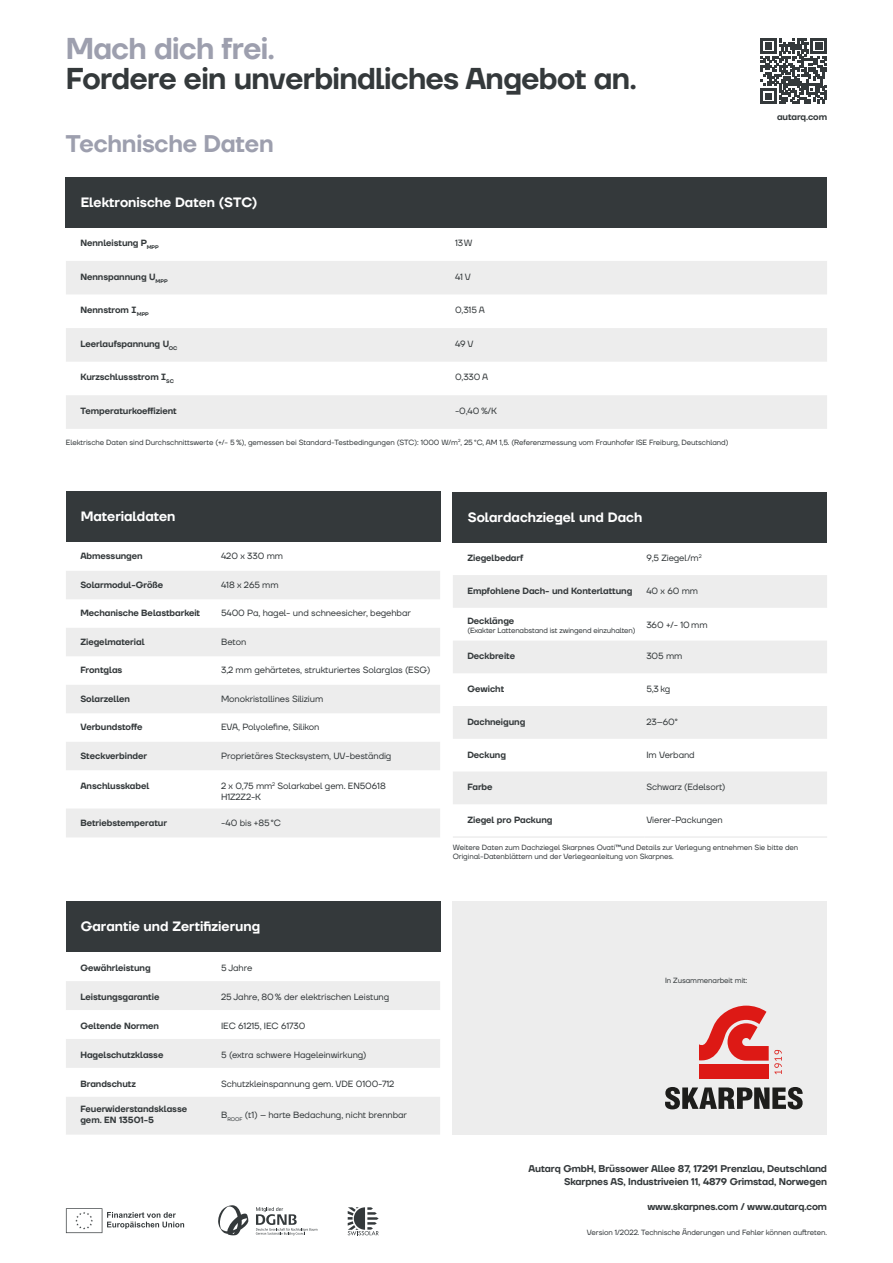
<style>
.page{position:relative;width:893px;height:1263px;background:#fff}
.page>*{position:absolute;margin:0;border:0;box-sizing:border-box;transform-origin:0 0}
.t1{font:600 30px "TT Firs Neue";letter-spacing:-.02em;color:#34393b}
.t2{font:600 30px "TT Firs Neue";letter-spacing:-.02em;color:#9d9fae}
.t3{font:600 24px "TT Firs Neue";letter-spacing:-.01em;color:#9d9fae}
.t4{font:600 13.5px "TT Firs Neue";color:#fff}
.t5{font:600 9.75px/12.6px "TT Firs Neue";letter-spacing:-.01em;color:#34393b;text-align:right}
.t6{font:9px/10.8px "TT Firs Neue";letter-spacing:-.01em;color:#34393b}
.t7{font:600 9px/10.8px "TT Firs Neue";letter-spacing:-.005em;color:#34393b}
.t8{font:7.5px/9px "TT Firs Neue";letter-spacing:-.01em;color:#34393b}
</style>
<div class="page">
<div style="left:66px;top:177px;width:761px;height:50px;background:#34393b"></div>
<div style="left:66px;top:492px;width:374px;height:50px;background:#34393b"></div>
<div style="left:66px;top:901px;width:374px;height:51px;background:#34393b"></div>
<div style="left:453px;top:492px;width:374px;height:50px;background:#34393b"></div>
<div style="left:453px;top:901px;width:374px;height:233px;background:#ededed"></div>
<svg style="left:665px;top:1087px;width:138px;height:22px"></svg>
<div style="left:699px;top:1064px;width:70px;height:14px;background:#dd1915"></div>
<svg style="left:699px;top:1005px;width:83px;height:69px"></svg>
<svg style="left:348px;top:1207px;width:31px;height:28px"></svg>
<svg style="left:66px;top:261px;width:761px;height:101px;fill:#ededed"></svg>
<div style="left:66px;top:395px;width:761px;height:34px;background:#ededed"></div>
<svg style="left:66px;top:571px;width:374px;height:85px"></svg>
<svg style="left:66px;top:685px;width:374px;height:152px;fill:#ededed"></svg>
<svg style="left:453px;top:575px;width:374px;height:98px"></svg>
<svg style="left:453px;top:706px;width:374px;height:98px"></svg>
<hr style="left:453px;top:836px;width:191px;height:2px;background:#ededed">
<hr style="left:644px;top:836px;width:183px;height:2px;background:#ededed">
<svg style="left:66px;top:981px;width:374px;height:87px"></svg>
<div style="left:66px;top:1097px;width:374px;height:37px;background:#ededed"></div>
<svg style="left:761px;top:38px;width:66px;height:66px"></svg>
<svg style="left:66px;top:1208px;width:118px;height:25px"></svg>
<svg style="left:218px;top:1205px;width:30px;height:30px"></svg>
<svg style="left:256px;top:1207px;width:61px;height:28px"></svg>
<h1 class="t2" style="left:66px;top:28px;width:210px">Mach dich frei.</h1>
<h1 class="t1" style="left:66px;top:58px;width:572px">Fordere ein unverbindliches Angebot an.</h1>
<h2 class="t3" style="left:66px;top:127px;width:209px">Technische Daten</h2>
<h3 class="t4" style="left:81px;top:193px;width:178px">Elektronische Daten (STC)</h3>
<p class="t7" style="left:80px;top:237px;width:80px">Nennleistung P<sub>MPP</sub></p>
<p class="t6" style="left:455px;top:237px;width:19px">13W</p>
<p class="t7" style="left:80px;top:271px;width:89px">Nennspannung U<sub>MPP</sub></p>
<p class="t6" style="left:455px;top:271px;width:17px">41V</p>
<p class="t7" style="left:80px;top:305px;width:70px">Nennstrom I<sub>MPP</sub></p>
<p class="t6" style="left:455px;top:305px;width:31px">0,315 A</p>
<p class="t7" style="left:80px;top:338px;width:98px">Leerlaufspannung U<sub>OC</sub></p>
<p class="t6" style="left:455px;top:338px;width:20px">49V</p>
<p class="t7" style="left:80px;top:372px;width:95px">Kurzschlussstrom I<sub>SC</sub></p>
<p class="t6" style="left:455px;top:372px;width:35px">0,330 A</p>
<p class="t7" style="left:80px;top:405px;width:98px">Temperaturkoeffizient</p>
<p class="t6" style="left:455px;top:405px;width:43px">-0,40 %/K</p>
<p class="t8" style="left:66px;top:437px;width:664px">Elektrische Daten sind Durchschnittswerte (+/- 5 %), gemessen bei Standard-Testbedingungen (STC): 1000 W/m<sup>2</sup>, 25 °C, AM 1,5. (Referenzmessung vom Fraunhofer ISE Freiburg, Deutschland)</p>
<p class="t7" style="left:777px;top:111px;width:52px">autarq.com</p>
<h3 class="t4" style="left:81px;top:507px;width:96px">Materialdaten</h3>
<h3 class="t4" style="left:468px;top:508px;width:176px">Solardachziegel und Dach</h3>
<p class="t7" style="left:80px;top:551px;width:64px">Abmessungen</p>
<p class="t6" style="left:221px;top:551px;width:63px">420 x 330 mm</p>
<p class="t7" style="left:80px;top:579px;width:84px">Solarmodul-Größe</p>
<p class="t6" style="left:221px;top:579px;width:59px">418 x 265 mm</p>
<p class="t7" style="left:80px;top:608px;width:121px">Mechanische Belastbarkeit</p>
<p class="t6" style="left:221px;top:608px;width:191px">5400 Pa, hagel- und schneesicher, begehbar</p>
<p class="t7" style="left:80px;top:636px;width:66px">Ziegelmaterial</p>
<p class="t6" style="left:221px;top:636px;width:27px">Beton</p>
<p class="t7" style="left:80px;top:665px;width:43px">Frontglas</p>
<p class="t6" style="left:221px;top:665px;width:211px">3,2 mm gehärtetes, strukturiertes Solarglas (ESG)</p>
<p class="t7" style="left:80px;top:693px;width:51px">Solarzellen</p>
<p class="t6" style="left:221px;top:693px;width:104px">Monokristallines Silizium</p>
<p class="t7" style="left:80px;top:722px;width:64px">Verbundstoffe</p>
<p class="t6" style="left:221px;top:722px;width:100px">EVA, Polyolefine, Silikon</p>
<p class="t7" style="left:80px;top:750px;width:68px">Steckverbinder</p>
<p class="t6" style="left:221px;top:750px;width:172px">Proprietäres Stecksystem, UV-beständig</p>
<p class="t7" style="left:80px;top:780px;width:70px">Anschlusskabel</p>
<p class="t6" style="left:221px;top:780px;width:166px">2 x 0,75 mm<sup>2</sup> Solarkabel gem. EN50618<br>H1Z2Z2-K</p>
<p class="t7" style="left:80px;top:817px;width:88px">Betriebstemperatur</p>
<p class="t6" style="left:221px;top:817px;width:62px">-40 bis +85 °C</p>
<p class="t7" style="left:467px;top:552px;width:58px">Ziegelbedarf</p>
<p class="t6" style="left:646px;top:552px;width:57px">9,5 Ziegel/m<sup>2</sup></p>
<p class="t7" style="left:467px;top:585px;width:166px">Empfohlene Dach- und Konterlattung</p>
<p class="t6" style="left:646px;top:585px;width:53px">40 x 60 mm</p>
<p class="t7" style="left:467px;top:615px;width:48px">Decklänge</p>
<p class="t8" style="left:467px;top:626px;width:170px">(Exakter Lattenabstand ist zwingend einzuhalten)</p>
<p class="t6" style="left:646px;top:620px;width:63px">360 +/- 10 mm</p>
<p class="t7" style="left:467px;top:651px;width:49px">Deckbreite</p>
<p class="t6" style="left:646px;top:651px;width:38px">305 mm</p>
<p class="t7" style="left:467px;top:683px;width:38px">Gewicht</p>
<p class="t6" style="left:646px;top:683px;width:25px">5,3 kg</p>
<p class="t7" style="left:467px;top:716px;width:59px">Dachneigung</p>
<p class="t6" style="left:646px;top:716px;width:33px">23–60°</p>
<p class="t7" style="left:467px;top:749px;width:40px">Deckung</p>
<p class="t6" style="left:646px;top:749px;width:50px">Im Verband</p>
<p class="t7" style="left:467px;top:782px;width:27px">Farbe</p>
<p class="t6" style="left:646px;top:781px;width:81px">Schwarz (Edelsort)</p>
<p class="t7" style="left:467px;top:814px;width:87px">Ziegel pro Packung</p>
<p class="t6" style="left:646px;top:814px;width:78px">Vierer-Packungen</p>
<p class="t8" style="left:453px;top:843px;width:347px">Weitere Daten zum Dachziegel Skarpnes Ovati™und Details zur Verlegung entnehmen Sie bitte den<br>Original-Datenblättern und der Verlegeanleitung von Skarpnes.</p>
<h3 class="t4" style="left:81px;top:917px;width:181px">Garantie und Zertifizierung</h3>
<p class="t7" style="left:80px;top:962px;width:72px">Gewährleistung</p>
<p class="t6" style="left:221px;top:962px;width:33px">5 Jahre</p>
<p class="t7" style="left:80px;top:991px;width:81px">Leistungsgarantie</p>
<p class="t6" style="left:221px;top:991px;width:170px">25 Jahre, 80% der elektrischen Leistung</p>
<p class="t7" style="left:80px;top:1020px;width:80px">Geltende Normen</p>
<p class="t6" style="left:221px;top:1020px;width:86px">IEC 61215, IEC 61730</p>
<p class="t7" style="left:80px;top:1049px;width:85px">Hagelschutzklasse</p>
<p class="t6" style="left:221px;top:1049px;width:147px">5 (extra schwere Hageleinwirkung)</p>
<p class="t7" style="left:80px;top:1078px;width:57px">Brandschutz</p>
<p class="t6" style="left:221px;top:1078px;width:175px">Schutzkleinspannung gem. VDE 0100-712</p>
<p class="t7" style="left:80px;top:1104px;width:108px">Feuerwiderstandsklasse gem. EN 13501-5</p>
<p class="t6" style="left:221px;top:1109px;width:187px">B<sub>ROOF</sub> (t1) – harte Bedachung, nicht brennbar</p>
<p class="t8" style="left:665px;top:976px;width:84px">In Zusammenarbeit mit:</p>
<p class="t5" style="left:529px;top:1163px;width:300px">Autarq GmbH, Brüssower Allee 87, 17291 Prenzlau, Deutschland<br>Skarpnes AS, Industriveien 11, 4879 Grimstad, Norwegen</p>
<p class="t5" style="left:647px;top:1200px;width:181px">www.skarpnes.com / www.autarq.com</p>
<p class="t8" style="left:587px;top:1228px;width:242px">Version 1/2022. Technische Änderungen und Fehler können auftreten.</p>
</div>
